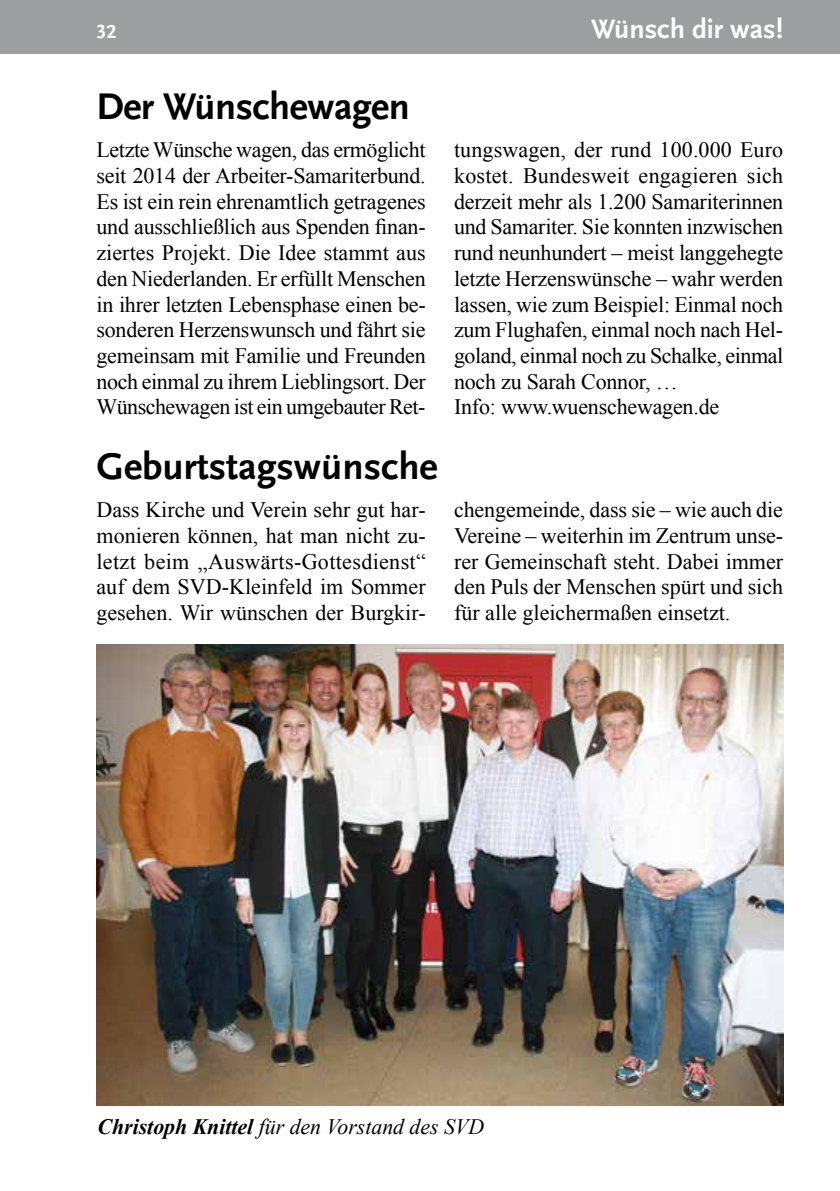
<style>
.page{position:relative;width:840px;height:1191px;background:#fff}
.page>*{position:absolute;margin:0;border:0;box-sizing:border-box;transform-origin:0 0}
.t1{font:700 39px "Scala Sans LF";color:#000}
.t2{font:700 28px "Scala Sans LF";color:#fff}
.t3{font:22px/25.6px "Times New Roman";letter-spacing:-.01em;color:#000;text-align:justify}
.t4{font:italic 22px "Times New Roman";color:#000}
.t5{font:700 20px "Scala Sans LF";color:#fff}
.s1{font-weight:700}
</style>
<div class="page">
<div style="left:0;top:0;width:839px;height:53px;background:#9c9e9f"></div>
<img style="left:96px;top:645px;width:686px;height:461px">
<p class="t5" style="left:96px;top:21px;width:21px">32</p>
<h1 class="t1" style="left:96px;top:85px;width:315px">Der Wünschewagen</h1>
<p class="t2" style="left:590px;top:14px;width:193px">Wünsch dir was!</p>
<p class="t3" style="left:96px;top:137px;width:330px">Letzte Wünsche wagen, das ermöglicht seit 2014 der Arbeiter-Samariterbund.<br>Es ist ein rein ehrenamtlich getragenes und ausschließlich aus Spenden finan&shy;ziertes Projekt. Die Idee stammt aus den Niederlanden. Er erfüllt Menschen in ihrer letzten Lebensphase einen be&shy;sonderen Herzenswunsch und fährt sie gemeinsam mit Familie und Freunden noch einmal zu ihrem Lieblingsort. Der Wünschewagen ist ein umgebauter Ret-</p>
<p class="t3" style="left:454px;top:137px;width:330px;text-align:left">tungswagen, der rund 100.000 Euro kostet. Bundesweit engagieren sich derzeit mehr als 1.200 Samariterinnen und Samariter. Sie konnten inzwischen rund neunhundert – meist langgehegte letzte Herzenswünsche – wahr werden lassen, wie zum Beispiel: Einmal noch zum Flughafen, einmal noch nach Hel&shy;goland, einmal noch zu Schalke, einmal noch zu Sarah Connor, …<br>Info: www.wuenschewagen.de</p>
<h1 class="t1" style="left:96px;top:445px;width:342px">Geburtstagswünsche</h1>
<p class="t3" style="left:96px;top:497px;width:330px">Dass Kirche und Verein sehr gut har&shy;monieren können, hat man nicht zu&shy;letzt beim „Auswärts-Gottesdienst“ auf dem SVD-Kleinfeld im Sommer gesehen. Wir wünschen der Burgkir-</p>
<p class="t3" style="left:454px;top:497px;width:330px">chengemeinde, dass sie – wie auch die Vereine – weiterhin im Zentrum unse&shy;rer Gemeinschaft steht. Dabei immer den Puls der Menschen spürt und sich für alle gleichermaßen einsetzt.</p>
<p class="t4" style="left:98px;top:1111px;width:388px"><span class="s1">Christoph Knittel</span> für den Vorstand des SVD</p>
</div>
